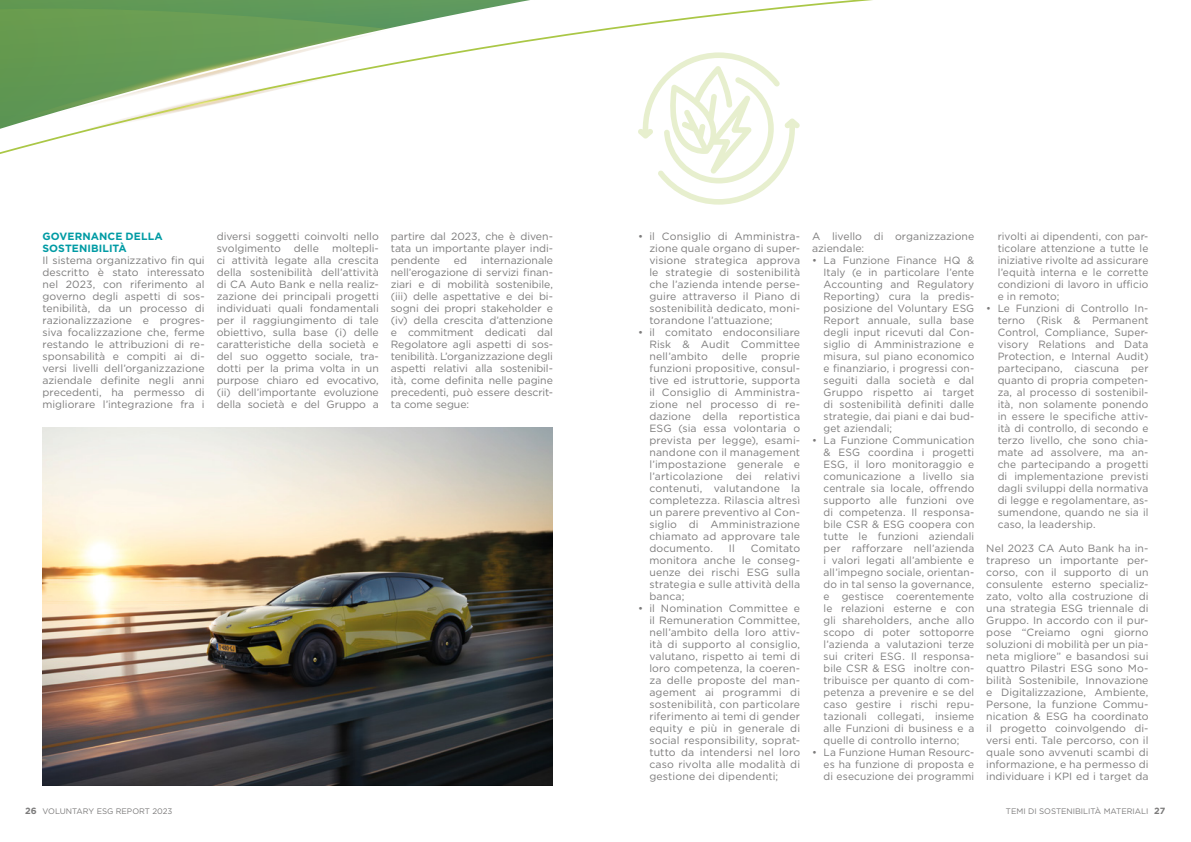
<style>
.page{position:relative;width:1191px;height:842px;background:#fff}
.page>*{position:absolute;margin:0;border:0;box-sizing:border-box;transform-origin:0 0}
.t1{font:10.5px/12px "Gotham";letter-spacing:.01em;color:#7c7b7b;text-align:justify}
.t2{font:700 10.5px/12px "Gotham";letter-spacing:.005em;color:#009ba4}
.t3{font:8px "Gotham";color:#7c7b7b}
.s1{font-weight:700;font-size:9px}
</style>
<div class="page">
<img style="left:43px;top:428px;width:510px;height:357px">
<svg style="left:0;top:0;width:873px;height:154px"></svg>
<svg style="left:0;top:23px;width:407px;height:105px"></svg>
<svg style="left:70px;top:49px;width:271px;height:86px"></svg>
<svg style="left:637px;top:52px;width:163px;height:153px"></svg>
<p class="t2" style="left:43px;top:230px;width:122px">GOVERNANCE DELLA<br>SOSTENIBILITÀ</p>
<p class="t1" style="left:43px;top:254px;width:164px">Il sistema organizzativo fin qui descritto è stato interessato nel 2023, con riferimento al governo degli aspetti di sos&shy;tenibilità, da un processo di razionalizzazione e progres&shy;siva focalizzazione che, ferme restando le attribuzioni di re&shy;sponsabilità e compiti ai di&shy;versi livelli dell’organizzazione aziendale definite negli anni precedenti, ha permesso di migliorare l’integrazione fra i</p>
<p class="t1" style="left:217px;top:230px;width:164px">diversi soggetti coinvolti nello svolgimento delle moltepli&shy;ci attività legate alla crescita della sostenibilità dell’attività di CA Auto Bank e nella realiz&shy;zazione dei principali progetti individuati quali fondamentali per il raggiungimento di tale obiettivo, sulla base (i) delle caratteristiche della società e del suo oggetto sociale, tra&shy;dotti per la prima volta in un purpose chiaro ed evocativo, (ii) dell’importante evoluzione della società e del Gruppo a</p>
<p class="t1" style="left:391px;top:230px;width:164px">partire dal 2023, che è diven&shy;tata un importante player indi&shy;pendente</p>
<p class="t1" style="left:391px;top:254px;width:164px;text-indent:90px">internazionale nell’erogazione di servizi finan&shy;ziari e di mobilità sostenibile, (iii) delle aspettative e dei bi&shy;sogni dei propri stakeholder e (iv) della crescita d’attenzione e commitment dedicati dal Regolatore agli aspetti di sos&shy;tenibilità. L’organizzazione degli aspetti relativi alla sostenibil&shy;ità, come definita nelle pagine precedenti, può essere descrit&shy;ta come segue:</p>
<p class="t1" style="left:454px;top:254px;width:15px">ed</p>
<p class="t1" style="left:649px;top:230px;width:152px;text-indent:-11px">• il Consiglio di Amministra&shy;zione quale organo di super&shy;visione strategica approva le strategie di sostenibilità che l’azienda intende perse&shy;guire attraverso il Piano di sostenibilità dedicato, moni&shy;torandone l’attuazione;</p>
<p class="t1" style="left:649px;top:326px;width:152px;text-indent:-11px">• il comitato endoconsiliare Risk &amp; Audit Committee nell’ambito</p>
<p class="t1" style="left:722px;top:350px;width:27px">delle</p>
<p class="t1" style="left:649px;top:350px;width:152px;text-indent:112px">proprie funzioni propositive, consul&shy;tive ed istruttorie, supporta il Consiglio di Amministra&shy;zione nel processo di re&shy;dazione della reportistica ESG (sia essa volontaria o prevista per legge), esami&shy;nandone con il management l’impostazione generale e l’articolazione dei relativi contenuti, valutandone la completezza. Rilascia altresì un parere preventivo al Con&shy;siglio di Amministrazione chiamato ad approvare tale documento.</p>
<p class="t1" style="left:729px;top:542px;width:7px">Il</p>
<p class="t1" style="left:649px;top:542px;width:152px;text-indent:102px">Comitato monitora anche le conseg&shy;uenze dei rischi ESG sulla strategia e sulle attività della banca;</p>
<p class="t1" style="left:649px;top:602px;width:152px;text-indent:-11px">• il Nomination Committee e il Remuneration Committee, nell’ambito della loro attiv&shy;ità di supporto al consiglio, valutano, rispetto ai temi di loro competenza, la coeren&shy;za delle proposte del man&shy;agement ai programmi di sostenibilità, con particolare riferimento ai temi di gender equity e più in generale di social responsibility, soprat&shy;tutto da intendersi nel loro caso rivolta alle modalità di gestione dei dipendenti;</p>
<p class="t1" style="left:812px;top:230px;width:164px">A livello di organizzazione aziendale:</p>
<p class="t1" style="left:823px;top:254px;width:152px;text-indent:-11px">• La Funzione Finance HQ &amp; Italy (e in particolare l’ente Accounting and Regulatory Reporting) cura la predis&shy;posizione del Voluntary ESG Report annuale, sulla base degli input ricevuti dal Con&shy;siglio di Amministrazione e misura, sul piano economico e finanziario, i progressi con&shy;seguiti dalla società e dal Gruppo rispetto ai target di sostenibilità definiti dalle strategie, dai piani e dai bud&shy;get aziendali;</p>
<p class="t1" style="left:823px;top:434px;width:152px;text-indent:-11px">• La Funzione Communication &amp; ESG coordina i progetti ESG, il loro monitoraggio e comunicazione a livello sia centrale sia locale, offrendo supporto alle funzioni ove di competenza. Il responsa&shy;bile CSR &amp; ESG coopera con tutte le funzioni aziendali per rafforzare nell’azienda i valori legati all’ambiente e all’impegno sociale, orientan&shy;do in tal senso la governance, e gestisce coerentemente le relazioni esterne e con gli shareholders, anche allo scopo di poter sottoporre l’azienda a valutazioni terze sui criteri ESG. Il responsa&shy;bile CSR &amp; ESG inoltre con&shy;tribuisce per quanto di com&shy;petenza a prevenire e se del caso gestire i rischi repu&shy;tazionali collegati, insieme alle Funzioni di business e a quelle di controllo interno;</p>
<p class="t1" style="left:823px;top:746px;width:152px;text-indent:-11px">• La Funzione Human Resourc&shy;es ha funzione di proposta e di esecuzione dei programmi</p>
<p class="t1" style="left:997px;top:230px;width:152px">rivolti ai dipendenti, con par&shy;ticolare attenzione a tutte le iniziative rivolte ad assicurare l’equità interna e le corrette condizioni di lavoro in ufficio e in remoto;</p>
<p class="t1" style="left:997px;top:302px;width:152px;text-indent:-11px">• Le Funzioni di Controllo In&shy;terno (Risk &amp; Permanent Control, Compliance, Super&shy;visory Relations and Data Protection, e Internal Audit) partecipano, ciascuna per quanto di propria competen&shy;za, al processo di sostenibil&shy;ità, non solamente ponendo in essere le specifiche attiv&shy;ità di controllo, di secondo e terzo livello, che sono chia&shy;mate ad assolvere, ma an&shy;che partecipando a progetti di implementazione previsti dagli sviluppi della normativa di legge e regolamentare, as&shy;sumendone, quando ne sia il caso, la leadership.</p>
<p class="t1" style="left:986px;top:542px;width:164px">Nel 2023 CA Auto Bank ha in&shy;trapreso un importante per&shy;corso, con il supporto di un consulente esterno specializ&shy;zato, volto alla costruzione di una strategia ESG triennale di Gruppo. In accordo con il pur&shy;pose “Creiamo ogni giorno soluzioni di mobilità per un pia&shy;neta migliore” e basandosi sui quattro Pilastri ESG sono Mo&shy;bilità Sostenibile, Innovazione e Digitalizzazione, Ambiente, Persone, la funzione Commu&shy;nication &amp; ESG ha coordinato il progetto coinvolgendo di&shy;versi enti. Tale percorso, con il quale sono avvenuti scambi di informazione, e ha permesso di individuare i KPI ed i target da</p>
<p class="t3" style="left:25px;top:806px;width:149px"><span class="s1">26</span> VOLUNTARY ESG REPORT 2023</p>
<p class="t3" style="left:1006px;top:806px;width:161px">TEMI DI SOSTENIBILITÀ MATERIALI <span class="s1">27</span></p>
</div>
